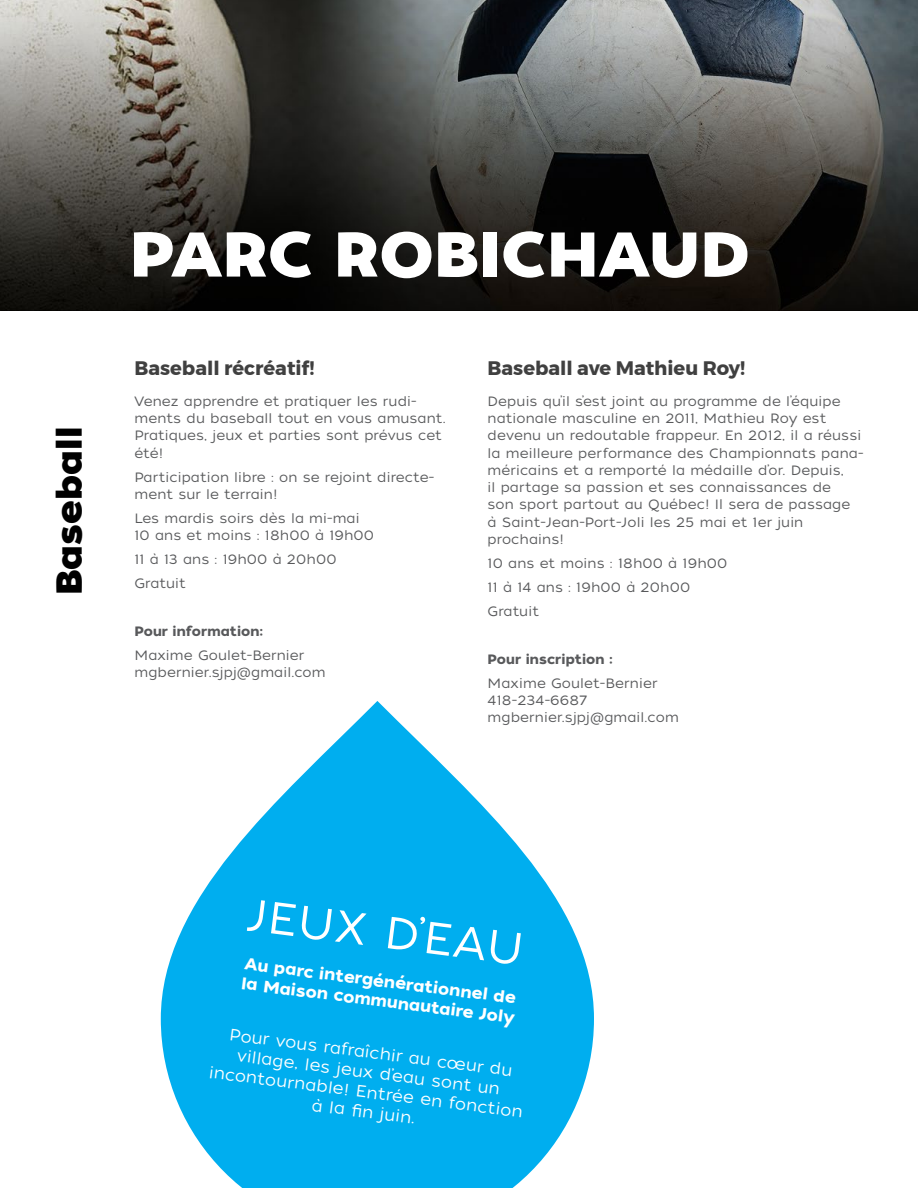
<style>
.page{position:relative;width:918px;height:1188px;background:#fff}
.page>*{position:absolute;margin:0;border:0;box-sizing:border-box;transform-origin:0 0}
.t1{font:63px "Tide Sans 700 Mondo";letter-spacing:.01em;color:#fff}
.t2{font:45px "Tide Sans 300 Lil Kahuna";color:#fff}
.t3{font:36px "Tide Sans 700 Mondo";letter-spacing:.01em;color:#000}
.t4{font:700 19.5px "Montserrat";color:#404040}
.t5{font:16.5px/19.8px "Tide Sans 300 Lil Kahuna";color:#fff;text-align:center}
.t6{font:16.5px/19.8px "Tide Sans 600 Bunny";color:#fff}
.t7{font:13.5px/17.2px "Tide Sans 300 Lil Kahuna";letter-spacing:.01em;color:#58595b}
.t8{font:13.5px "Tide Sans 600 Bunny";letter-spacing:.01em;color:#58595b}
</style>
<div class="page">
<img style="left:0;top:0;width:918px;height:310px">
<svg style="left:161px;top:701px;width:433px;height:487px;fill:#00aeef"></svg>
<h3 class="t3" style="left:46px;top:595px;width:170px;rotate:-90deg">Baseball</h3>
<h1 class="t1" style="left:130px;top:214px;width:621px">PARC ROBICHAUD</h1>
<h3 class="t4" style="left:134px;top:353px;width:181px">Baseball récréatif!</h3>
<p class="t7" style="left:134px;top:393px;width:313px">Venez apprendre et pratiquer les rudi&shy;ments du baseball tout en vous amusant.<br>Pratiques, jeux et parties sont prévus cet été!</p>
<p class="t7" style="left:134px;top:469px;width:301px">Participation libre : on se rejoint directe&shy;ment sur le terrain!</p>
<p class="t7" style="left:134px;top:510px;width:241px">Les mardis soirs dès la mi-mai<br>10 ans et moins : 18h00 à 19h00</p>
<p class="t7" style="left:134px;top:548px;width:204px;line-height:24px">11 à 13 ans : 19h00 à 20h00<br>Gratuit</p>
<p class="t8" style="left:134px;top:623px;width:130px">Pour information:</p>
<p class="t7" style="left:134px;top:647px;width:193px">Maxime Goulet-Bernier mgbernier.sjpj@gmail.com</p>
<h3 class="t4" style="left:488px;top:353px;width:259px">Baseball ave Mathieu Roy!</h3>
<p class="t7" style="left:488px;top:393px;width:377px">Depuis qu’il s’est joint au programme de l’équipe nationale masculine en 2011, Mathieu Roy est devenu un redoutable frappeur. En 2012, il a réussi la meilleure performance des Championnats pana&shy;méricains et a remporté la médaille d’or. Depuis,<br>il partage sa passion et ses connaissances de<br>son sport partout au Québec! Il sera de passage<br>à Saint-Jean-Port-Joli les 25 mai et 1er juin prochains!</p>
<p class="t7" style="left:488px;top:551px;width:241px;line-height:24px">10 ans et moins : 18h00 à 19h00<br>11 à 14 ans : 19h00 à 20h00<br>Gratuit</p>
<p class="t8" style="left:488px;top:650px;width:126px">Pour inscription :</p>
<p class="t7" style="left:488px;top:675px;width:193px">Maxime Goulet-Bernier<br>418-234-6687 mgbernier.sjpj@gmail.com</p>
<h2 class="t2" style="left:252px;top:887px;width:279px;rotate:7deg">JEUX D’EAU</h2>
<p class="t6" style="left:245px;top:955px;width:277px;rotate:7deg">Au parc intergénérationnel de la Maison communautaire Joly</p>
<p class="t5" style="left:215px;top:1024px;width:317px;rotate:7deg">Pour vous rafraîchir au cœur du village, les jeux d’eau sont un incontournable! Entrée en fonction à la fi n juin.</p>
</div>
